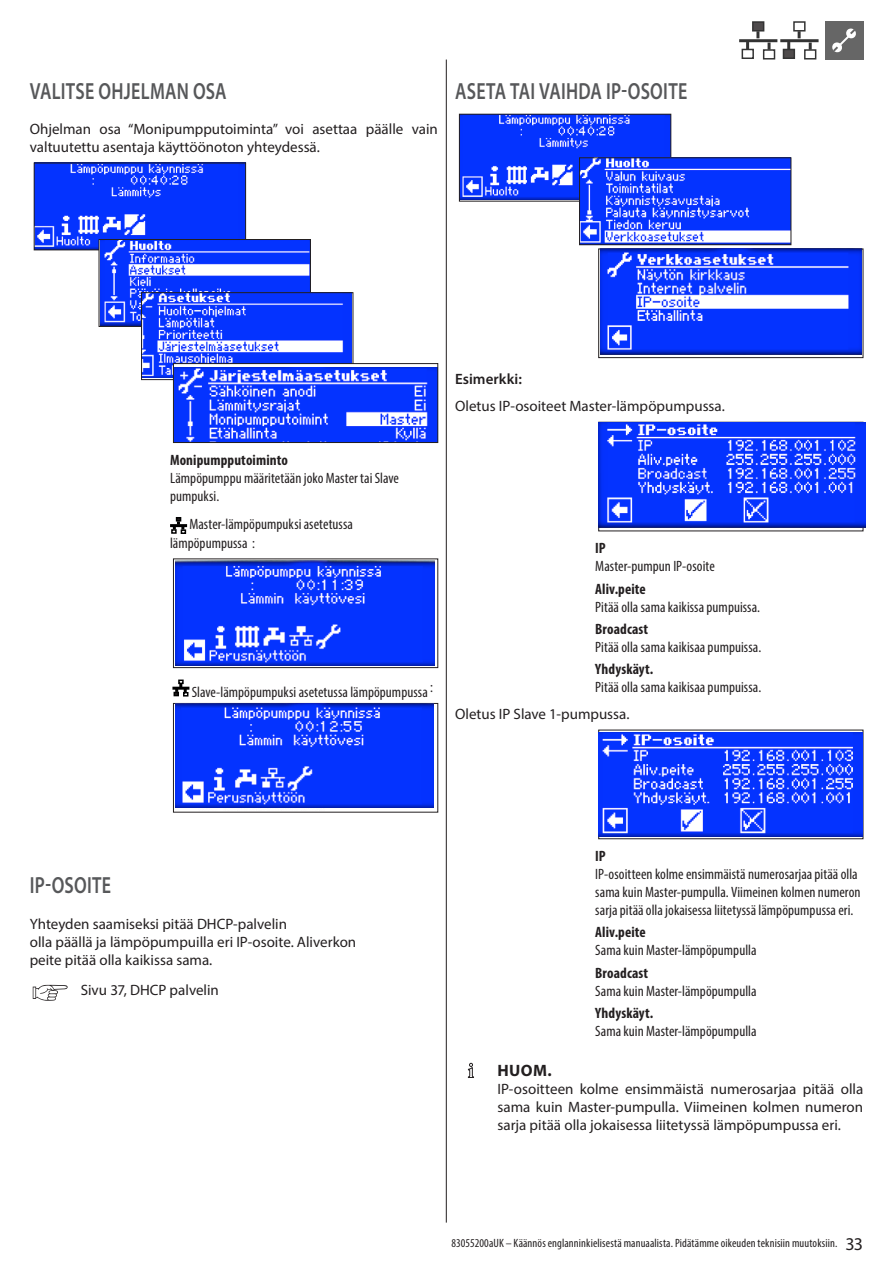
<style>
.page{position:relative;width:893px;height:1263px;background:#fff}
.page>*{position:absolute;margin:0;border:0;box-sizing:border-box;transform-origin:0 0}
.Subhead_Programmbere{font:600 23.4px "Myriad Pro";letter-spacing:.015em;color:#57585a;scale:.77 1}
.Subhead{font:600 23.4px "Myriad Pro";letter-spacing:.01em;color:#57585a;scale:.77 1}
.Signal_-_Hinweisart{font:700 16.5px "Myriad Pro";color:#231f20}
.Displayerklärung_Unt{font:condensed 15px/18px "Myriad Pro";letter-spacing:.005em;color:#231f20}
.Body_Text{font:15px/18px "Myriad Pro";color:#231f20}
.Signal_-_Einfacher_H{font:15px/18px "Myriad Pro";color:#231f20;text-align:justify}
.Displayerklärung{font:700 condensed 15px "Myriad Pro";letter-spacing:.005em;color:#231f20}
.Symbolerklärung{font:15px "Myriad Pro";color:#231f20}
.Body_Text-2{font:600 15px "Myriad Pro";letter-spacing:.005em;color:#231f20}
.t1{font:condensed 12px "Myriad Pro";letter-spacing:.01em;color:#231f20}
.s1{font-stretch:normal;font-size:18px}
</style>
<div class="page">
<div style="left:753px;top:22px;width:11px;height:9px;background:#4f4b4c"></div>
<div style="left:752px;top:21px;width:12px;height:11px;border:2px solid #000"></div>
<div style="left:742px;top:49px;width:12px;height:10px;border:2px solid #000"></div>
<div style="left:763px;top:49px;width:12px;height:11px;border:2px solid #000"></div>
<hr style="left:739px;top:39px;width:38px;height:3px;background:#000">
<svg style="left:756px;top:31px;width:3px;height:7px"></svg>
<svg style="left:746px;top:42px;width:3px;height:7px"></svg>
<svg style="left:768px;top:43px;width:3px;height:7px"></svg>
<div style="left:783px;top:49px;width:11px;height:9px;background:#4f4b4c"></div>
<div style="left:783px;top:49px;width:12px;height:10px;border:2px solid #000"></div>
<div style="left:804px;top:49px;width:12px;height:11px;border:2px solid #000"></div>
<hr style="left:780px;top:39px;width:39px;height:3px;background:#000">
<svg style="left:798px;top:31px;width:3px;height:7px"></svg>
<svg style="left:787px;top:42px;width:3px;height:7px"></svg>
<svg style="left:809px;top:43px;width:3px;height:7px"></svg>
<div style="left:825px;top:21px;width:38px;height:39px;background:#666"></div>
<svg style="left:832px;top:28px;width:24px;height:25px"></svg>
<hr style="left:446px;top:60px;width:1px;height:1162px;background:#231f20">
<img style="left:36px;top:165px;width:208px;height:83px">
<div style="left:34px;top:163px;width:212px;height:87px;border:1px solid #231f20"></div>
<img style="left:101px;top:241px;width:208px;height:84px">
<div style="left:99px;top:239px;width:212px;height:88px;border:1px solid #231f20"></div>
<img style="left:143px;top:294px;width:208px;height:83px">
<div style="left:141px;top:292px;width:212px;height:88px;border:1px solid #231f20"></div>
<div style="left:173px;top:364px;width:265px;height:78px;background:#fff"></div>
<img style="left:175px;top:367px;width:261px;height:74px">
<div style="left:173px;top:363px;width:265px;height:80px;border:1px solid #231f20"></div>
<hr style="left:170px;top:524px;width:17px;height:3px;background:#000">
<svg style="left:171px;top:517px;width:15px;height:17px"></svg>
<div style="left:173px;top:559px;width:265px;height:109px;border:1px solid #231f20"></div>
<hr style="left:172px;top:687px;width:17px;height:3px;background:#000">
<svg style="left:174px;top:679px;width:14px;height:17px"></svg>
<svg style="left:33px;top:985px;width:35px;height:16px"></svg>
<img style="left:461px;top:116px;width:208px;height:83px">
<div style="left:459px;top:114px;width:212px;height:87px;border:1px solid #231f20"></div>
<img style="left:581px;top:160px;width:208px;height:83px">
<div style="left:579px;top:158px;width:212px;height:87px;border:1px solid #231f20"></div>
<div style="left:598px;top:249px;width:265px;height:109px;border:1px solid #231f20"></div>
<div style="left:598px;top:730px;width:265px;height:109px;border:1px solid #231f20"></div>
<svg style="left:467px;top:1062px;width:7px;height:16px"></svg>
<img style="left:176px;top:560px;width:259px;height:106px">
<img style="left:176px;top:703px;width:258px;height:104px">
<img style="left:600px;top:249px;width:261px;height:105px">
<img style="left:599px;top:423px;width:267px;height:105px">
<img style="left:598px;top:732px;width:265px;height:104px">
<p class="Subhead_Programmbere" style="left:30px;top:76px;width:257px">VALITSE OHJELMAN OSA</p>
<p class="Body_Text" style="left:30px;top:119px;width:410px">Ohjelman osa “Monipumpputoiminta” voi asettaa päälle vain valtuutettu asentaja käyttöönoton yhteydessä.</p>
<p class="Subhead" style="left:455px;top:76px;width:303px">ASETA TAI VAIHDA IP-OSOITE</p>
<p class="Displayerklärung" style="left:170px;top:451px;width:119px">Monipumpputoiminto</p>
<p class="Displayerklärung_Unt" style="left:170px;top:469px;width:230px">Lämpöpumppu määritetään joko Master tai Slave pumpuksi.</p>
<p class="Displayerklärung_Unt" style="left:170px;top:515px;width:184px;text-indent:19px">Master-lämpöpumpuksi asetetussa lämpöpumpussa :</p>
<p class="Displayerklärung_Unt" style="left:192px;top:682px;width:243px">Slave-lämpöpumpuksi asetetussa lämpöpumpussa :</p>
<p class="Body_Text-2" style="left:455px;top:370px;width:68px">Esimerkki:</p>
<p class="Body_Text" style="left:455px;top:397px;width:272px">Oletus IP-osoiteet Master-lämpöpumpussa.</p>
<p class="Displayerklärung" style="left:595px;top:539px;width:12px">IP</p>
<p class="Displayerklärung_Unt" style="left:595px;top:557px;width:121px">Master-pumpun IP-osoite</p>
<p class="Displayerklärung" style="left:595px;top:579px;width:52px">Aliv.peite</p>
<p class="Displayerklärung_Unt" style="left:595px;top:597px;width:166px">Pitää olla sama kaikissa pumpuissa.</p>
<p class="Displayerklärung" style="left:595px;top:619px;width:54px">Broadcast</p>
<p class="Displayerklärung_Unt" style="left:595px;top:638px;width:167px">Pitää olla sama kaikisaa pumpuissa.</p>
<p class="Displayerklärung" style="left:595px;top:660px;width:60px">Yhdyskäyt.</p>
<p class="Displayerklärung_Unt" style="left:595px;top:678px;width:167px">Pitää olla sama kaikisaa pumpuissa.</p>
<p class="Body_Text" style="left:455px;top:704px;width:176px">Oletus IP Slave 1-pumpussa.</p>
<p class="Subhead_Programmbere" style="left:30px;top:871px;width:107px">IP-OSOITE</p>
<p class="Body_Text" style="left:30px;top:914px;width:328px">Yhteyden saamiseksi pitää DHCP-palvelin<br>olla päällä ja lämpöpumpuilla eri IP-osoite. Aliverkon peite pitää olla kaikissa sama.</p>
<p class="Symbolerklärung" style="left:81px;top:980px;width:140px">Sivu 37, DHCP palvelin</p>
<p class="Displayerklärung" style="left:595px;top:847px;width:12px">IP</p>
<p class="Displayerklärung_Unt" style="left:595px;top:865px;width:267px">IP-osoitteen kolme ensimmäistä numerosarjaa pitää olla sama kuin Master-pumpulla. Viimeinen kolmen numeron sarja pitää olla jokaisessa liitetyssä lämpöpumpussa eri.</p>
<p class="Displayerklärung" style="left:595px;top:923px;width:52px">Aliv.peite</p>
<p class="Displayerklärung_Unt" style="left:595px;top:941px;width:163px">Sama kuin Master-lämpöpumpulla</p>
<p class="Displayerklärung" style="left:595px;top:963px;width:54px">Broadcast</p>
<p class="Displayerklärung_Unt" style="left:595px;top:981px;width:163px">Sama kuin Master-lämpöpumpulla</p>
<p class="Displayerklärung" style="left:595px;top:1003px;width:60px">Yhdyskäyt.</p>
<p class="Displayerklärung_Unt" style="left:595px;top:1022px;width:163px">Sama kuin Master-lämpöpumpulla</p>
<p class="Signal_-_Hinweisart" style="left:497px;top:1060px;width:56px">HUOM.</p>
<p class="Signal_-_Einfacher_H" style="left:497px;top:1080px;width:367px">IP-osoitteen kolme ensimmäistä numerosarjaa pitää olla sama kuin Master-pumpulla. Viimeinen kolmen numeron sarja pitää olla jokaisessa liitetyssä lämpöpumpussa eri.</p>
<p class="t1" style="left:452px;top:1236px;width:413px">83055200aUK – Käännös englanninkielisestä manuaalista. Pidätämme oikeuden teknisiin muutoksiin. <span class="s1">33</span></p>
</div>
